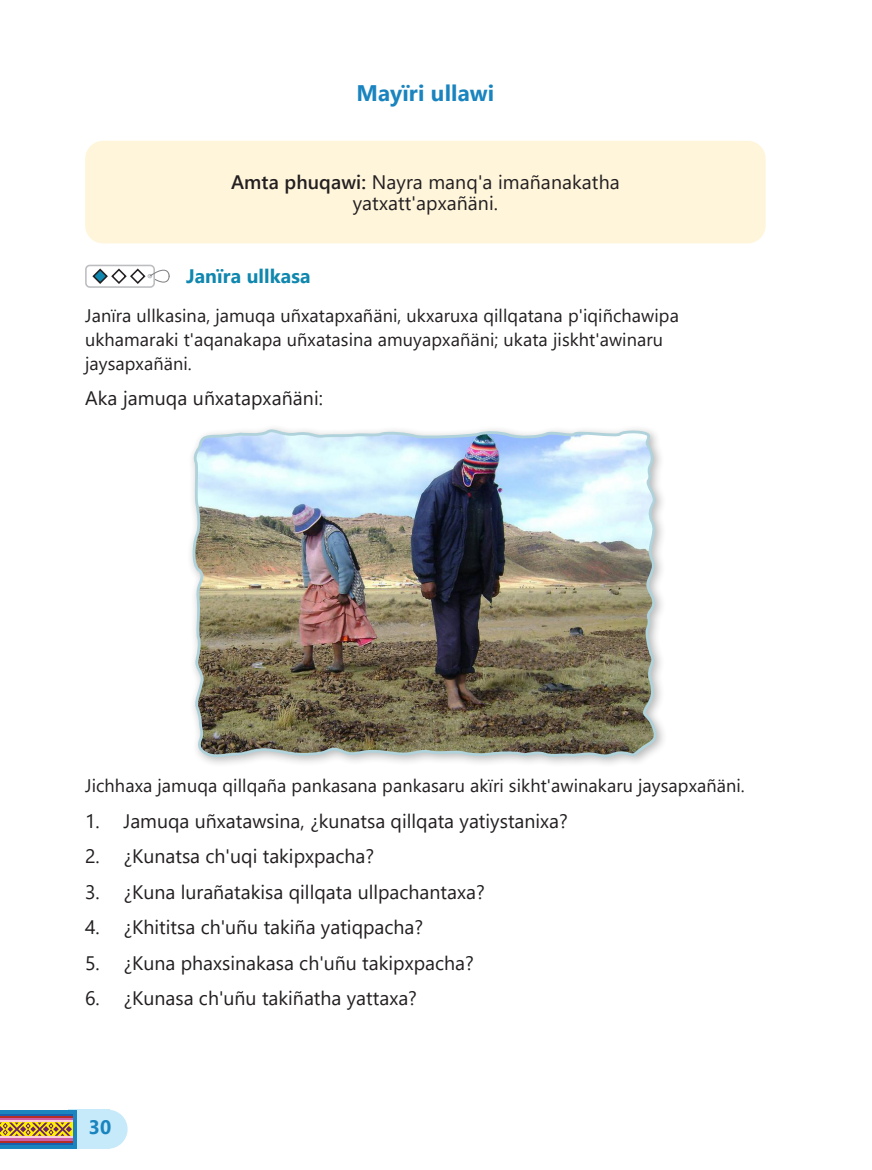
<style>
.page{position:relative;width:872px;height:1170px;background:#fff}
.page>*{position:absolute;margin:0;border:0;box-sizing:border-box;transform-origin:0 0}
.t1{font:700 22.5px "Segoe UI";letter-spacing:.005em;color:#1a84bf}
.t2{font:19.5px/21px "Segoe UI";color:#231f20;text-align:center}
.t3{font:700 19.5px "Segoe UI";letter-spacing:.005em;color:#0f87ae}
.t4{font:700 19.5px "Segoe UI";color:#1a84bf}
.t5{font:18.15px/23.7px "Segoe UI";letter-spacing:.005em;color:#231f20}
.s1{font-weight:600}
</style>
<div class="page">
<div style="left:68px;top:1109px;width:41px;height:39px;background:#c6eafa"></div>
<div style="left:89px;top:1109px;width:39px;height:39px;background:#c6eafa;border-radius:50%"></div>
<svg style="left:0;top:1110px;width:76px;height:38px"></svg>
<hr style="left:0;top:1113px;width:72px;height:2px;background:#1b60ae">
<hr style="left:0;top:1142px;width:72px;height:2px;background:#1b60ae">
<hr style="left:0;top:1115px;width:72px;height:3px;background:#b82c28">
<hr style="left:0;top:1139px;width:72px;height:3px;background:#b82c28">
<hr style="left:0;top:1118px;width:72px;height:2px;background:#ca5da3">
<hr style="left:0;top:1137px;width:72px;height:2px;background:#ca5da3">
<hr style="left:0;top:1120px;width:72px;height:2px;background:#f9cdde">
<hr style="left:0;top:1135px;width:72px;height:2px;background:#f9cdde">
<svg style="left:0;top:1122px;width:72px;height:13px"></svg>
<div style="left:85px;top:141px;width:680px;height:102px;background:#fef5db;border-radius:18px"></div>
<div style="left:85px;top:265px;width:70px;height:23px;border:2px solid #bcbdc0;border-radius:4px"></div>
<svg style="left:91px;top:267px;width:79px;height:18px"></svg>
<div style="left:187px;top:424px;width:480px;height:344px;background:#231f20;opacity:.31"></div>
<img style="left:190px;top:427px;width:470px;height:334px">
<p class="t1" style="left:356px;top:72px;width:139px">Mayïri ullawi</p>
<p class="t2" style="left:231px;top:169px;width:390px"><span class="s1">Amta phuqawi:</span> Nayra manq'a imañanakatha yatxatt'apxañäni.</p>
<p class="t3" style="left:186px;top:258px;width:126px">Janïra ullkasa</p>
<p class="t5" style="left:85px;top:302px;width:595px">Janïra ullkasina, jamuqa uñxatapxañäni, ukxaruxa qillqatana p'iqiñchawipa ukhamaraki t'aqanakapa uñxatasina amuyapxañäni; ukata jiskht'awinaru jaysapxañäni.</p>
<p class="t2" style="left:85px;top:386px;width:239px">Aka jamuqa uñxatapxañäni:</p>
<p class="t5" style="left:85px;top:772px;width:661px">Jichhaxa jamuqa qillqaña pankasana pankasaru akïri sikht'awinakaru jaysapxañäni.</p>
<p class="t2" style="left:85px;top:808px;width:484px">1. Jamuqa uñxatawsina, ¿kunatsa qillqata yatiystanixa?</p>
<p class="t2" style="left:85px;top:844px;width:291px">2. ¿Kunatsa ch'uqi takipxpacha?</p>
<p class="t2" style="left:85px;top:879px;width:401px">3. ¿Kuna lurañatakisa qillqata ullpachantaxa?</p>
<p class="t2" style="left:85px;top:915px;width:340px">4. ¿Khititsa ch'uñu takiña yatiqpacha?</p>
<p class="t2" style="left:85px;top:950px;width:390px">5. ¿Kuna phaxsinakasa ch'uñu takipxpacha?</p>
<p class="t2" style="left:85px;top:986px;width:333px">6. ¿Kunasa ch'uñu takiñatha yattaxa?</p>
<p class="t4" style="left:89px;top:1108px;width:24px">30</p>
</div>
